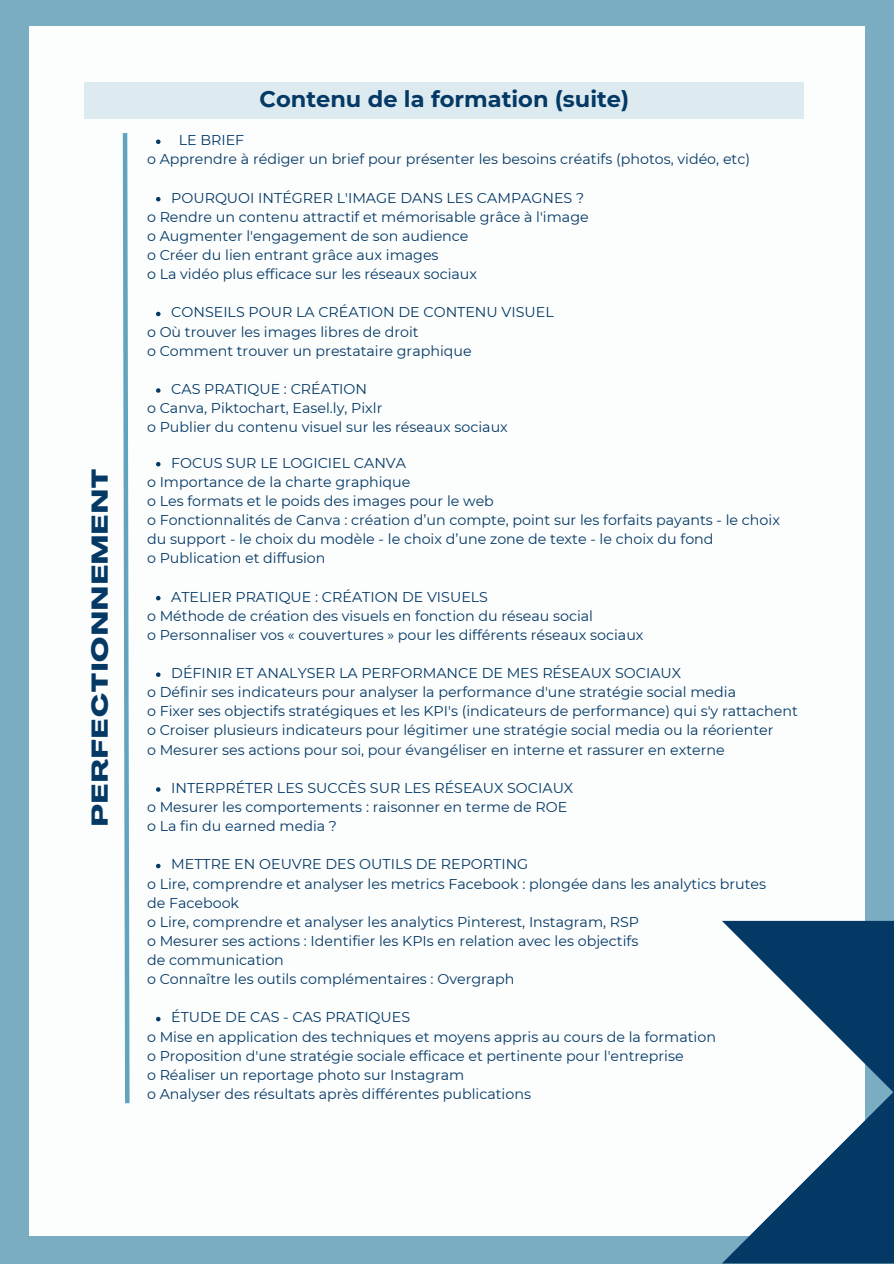
<style>
.page{position:relative;width:894px;height:1264px;background:#fff}
.page>*{position:absolute;margin:0;border:0;box-sizing:border-box;transform-origin:0 0}
.t1{font:700 22.5px "Montserrat";color:#043965}
.t2{font:800 22.5px "Agrandir Grand";letter-spacing:.07em;color:#043965}
.t3{font:14.25px "Montserrat";color:#043965}
</style>
<div class="page">
<div style="left:0;top:0;width:893px;height:1263px;background:#7badc2"></div>
<div style="left:29px;top:26px;width:835px;height:1210px;background:#fcfdfd"></div>
<div style="left:84px;top:82px;width:720px;height:37px;background:#ddebf0"></div>
<svg style="left:156px;top:462px;width:4px;height:4px"></svg>
<svg style="left:156px;top:596px;width:4px;height:4px"></svg>
<svg style="left:156px;top:672px;width:4px;height:5px"></svg>
<svg style="left:156px;top:787px;width:4px;height:4px"></svg>
<svg style="left:156px;top:863px;width:4px;height:5px"></svg>
<svg style="left:156px;top:1016px;width:4px;height:5px"></svg>
<svg style="left:156px;top:139px;width:4px;height:5px"></svg>
<svg style="left:156px;top:197px;width:4px;height:4px"></svg>
<svg style="left:156px;top:312px;width:4px;height:4px"></svg>
<svg style="left:156px;top:388px;width:4px;height:5px"></svg>
<svg style="left:722px;top:920px;width:171px;height:342px"></svg>
<svg style="left:122px;top:133px;width:8px;height:971px"></svg>
<p class="t2" style="left:91px;top:826px;width:358px;rotate:-90deg">PERFECTIONNEMENT</p>
<h2 class="t1" style="left:259px;top:86px;width:371px">Contenu de la formation (suite)</h2>
<p class="t3" style="left:179px;top:131px;width:67px">LE BRIEF</p>
<p class="t3" style="left:147px;top:150px;width:604px">o Apprendre à rédiger un brief pour présenter les besoins créatifs (photos, vidéo, etc)</p>
<p class="t3" style="left:171px;top:189px;width:414px">POURQUOI INTÉGRER L'IMAGE DANS LES CAMPAGNES ?</p>
<p class="t3" style="left:147px;top:208px;width:443px">o Rendre un contenu attractif et mémorisable grâce à l'image</p>
<p class="t3" style="left:147px;top:227px;width:323px">o Augmenter l'engagement de son audience</p>
<p class="t3" style="left:147px;top:246px;width:293px">o Créer du lien entrant grâce aux images</p>
<p class="t3" style="left:147px;top:265px;width:331px">o La vidéo plus efficace sur les réseaux sociaux</p>
<p class="t3" style="left:171px;top:303px;width:384px">CONSEILS POUR LA CRÉATION DE CONTENU VISUEL</p>
<p class="t3" style="left:147px;top:323px;width:273px">o Où trouver les images libres de droit</p>
<p class="t3" style="left:147px;top:342px;width:326px">o Comment trouver un prestataire graphique</p>
<p class="t3" style="left:171px;top:380px;width:197px">CAS PRATIQUE : CRÉATION</p>
<p class="t3" style="left:147px;top:399px;width:237px">o Canva, Piktochart, Easel.ly, Pixlr</p>
<p class="t3" style="left:147px;top:418px;width:362px">o Publier du contenu visuel sur les réseaux sociaux</p>
<h1 class="t3" style="left:171px;top:454px;width:236px">FOCUS SUR LE LOGICIEL CANVA</h1>
<p class="t3" style="left:147px;top:473px;width:265px">o Importance de la charte graphique</p>
<p class="t3" style="left:147px;top:492px;width:348px">o Les formats et le poids des images pour le web</p>
<p class="t3" style="left:147px;top:511px;width:634px">o Fonctionnalités de Canva : création d’un compte, point sur les forfaits payants - le choix</p>
<p class="t3" style="left:147px;top:530px;width:568px">du support - le choix du modèle - le choix d’une zone de texte - le choix du fond</p>
<p class="t3" style="left:147px;top:549px;width:180px">o Publication et diffusion</p>
<p class="t3" style="left:171px;top:587px;width:318px">ATELIER PRATIQUE : CRÉATION DE VISUELS</p>
<p class="t3" style="left:147px;top:607px;width:447px">o Méthode de création des visuels en fonction du réseau social</p>
<p class="t3" style="left:147px;top:626px;width:498px">o Personnaliser vos « couvertures » pour les différents réseaux sociaux</p>
<p class="t3" style="left:171px;top:664px;width:511px">DÉFINIR ET ANALYSER LA PERFORMANCE DE MES RÉSEAUX SOCIAUX</p>
<p class="t3" style="left:147px;top:683px;width:590px">o Définir ses indicateurs pour analyser la performance d'une stratégie social media</p>
<p class="t3" style="left:147px;top:702px;width:652px">o Fixer ses objectifs stratégiques et les KPI's (indicateurs de performance) qui s'y rattachent</p>
<p class="t3" style="left:147px;top:721px;width:627px">o Croiser plusieurs indicateurs pour légitimer une stratégie social media ou la réorienter</p>
<p class="t3" style="left:147px;top:740px;width:579px">o Mesurer ses actions pour soi, pour évangéliser en interne et rassurer en externe</p>
<p class="t3" style="left:171px;top:779px;width:403px">INTERPRÉTER LES SUCCÈS SUR LES RÉSEAUX SOCIAUX</p>
<p class="t3" style="left:147px;top:798px;width:421px">o Mesurer les comportements : raisonner en terme de ROE</p>
<p class="t3" style="left:147px;top:817px;width:191px">o La fin du earned media ?</p>
<p class="t3" style="left:171px;top:855px;width:358px">METTRE EN OEUVRE DES OUTILS DE REPORTING</p>
<p class="t3" style="left:147px;top:874px;width:620px">o Lire, comprendre et analyser les metrics Facebook : plongée dans les analytics brutes</p>
<p class="t3" style="left:147px;top:893px;width:94px">de Facebook</p>
<p class="t3" style="left:147px;top:913px;width:493px">o Lire, comprendre et analyser les analytics Pinterest, Instagram, RSP</p>
<p class="t3" style="left:147px;top:932px;width:492px">o Mesurer ses actions : Identifier les KPIs en relation avec les objectifs</p>
<p class="t3" style="left:147px;top:951px;width:138px">de communication</p>
<p class="t3" style="left:147px;top:970px;width:369px">o Connaître les outils complémentaires : Overgraph</p>
<p class="t3" style="left:171px;top:1008px;width:240px">ÉTUDE DE CAS - CAS PRATIQUES</p>
<p class="t3" style="left:147px;top:1027px;width:570px">o Mise en application des techniques et moyens appris au cours de la formation</p>
<p class="t3" style="left:147px;top:1046px;width:538px">o Proposition d'une stratégie sociale efficace et pertinente pour l'entreprise</p>
<p class="t3" style="left:147px;top:1066px;width:319px">o Réaliser un reportage photo sur Instagram</p>
<p class="t3" style="left:147px;top:1085px;width:385px">o Analyser des résultats après différentes publications</p>
</div>
